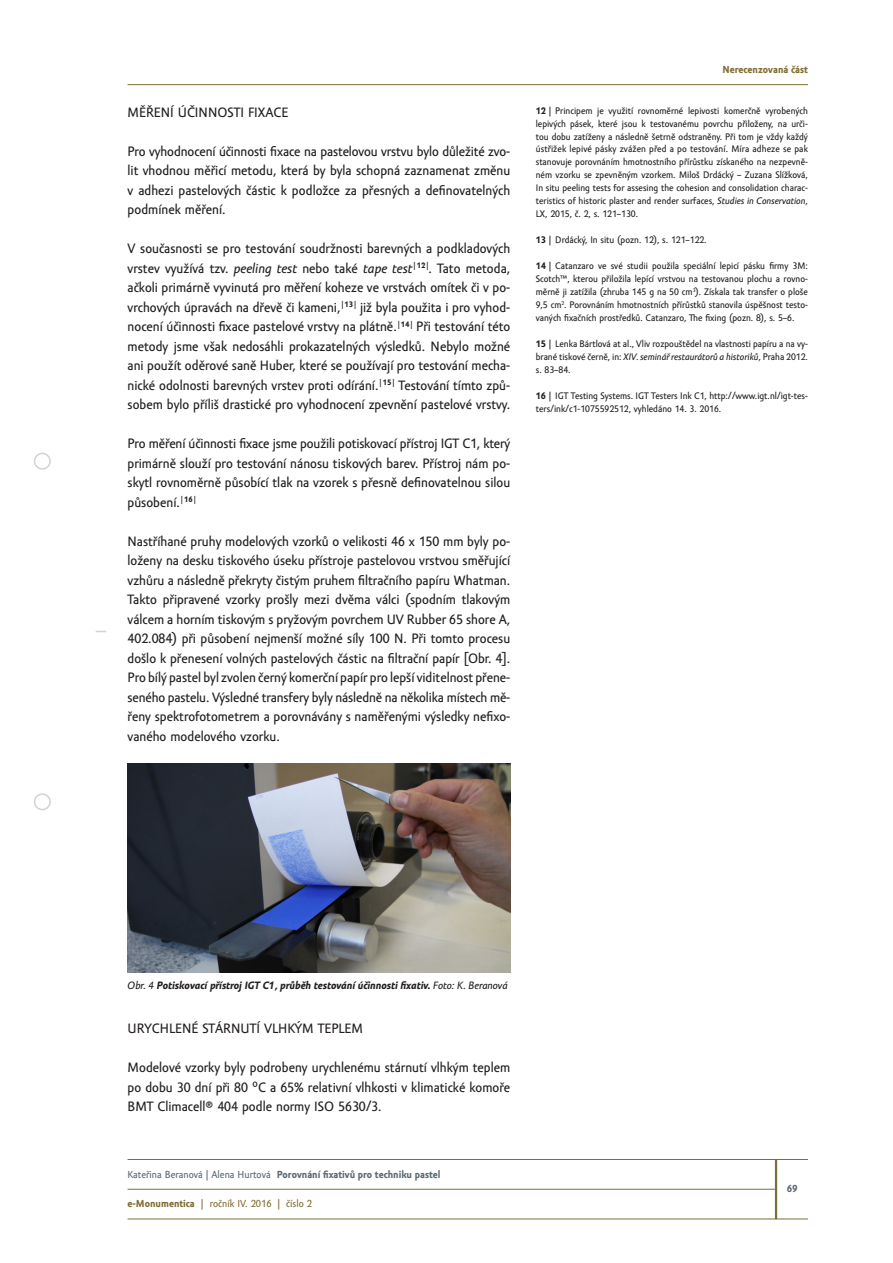
<style>
.page{position:relative;width:893px;height:1263px;background:#fff}
.page>*{position:absolute;margin:0;border:0;box-sizing:border-box;transform-origin:0 0}
.t1{font:13.95px/19.5px "Amor Sans Text Pro";color:#231f20;text-align:justify}
.t2{font:italic 700 10.95px "Amor Sans Text Pro";letter-spacing:-.005em;color:#231f20}
.t3{font:700 10.5px "Amor Sans Text Pro";color:#5c6a74}
.t4{font:10.5px "Amor Sans Text Pro";color:#806e35}
.t5{font:700 10.5px "Amor Sans Text Pro";color:#806e35}
.t6{font:9.75px/12.9px "Amor Sans Text Pro";color:#231f20;text-align:justify}
.s1{font-style:italic}
.s2{font-weight:700}
.s3{font-weight:400}
</style>
<div class="page">
<hr style="left:128px;top:1189px;width:648px;height:1px;background:#806e35">
<hr style="left:128px;top:1218px;width:680px;height:1px;background:#806e35">
<div style="left:34px;top:453px;width:17px;height:17px;border:2px solid #d1d2d4;border-radius:50%"></div>
<div style="left:34px;top:793px;width:17px;height:17px;border:2px solid #d1d2d4;border-radius:50%"></div>
<hr style="left:128px;top:1159px;width:680px;height:1px;background:#806e35">
<hr style="left:775px;top:1159px;width:2px;height:60px;background:#806e35">
<hr style="left:128px;top:84px;width:680px;height:1px;background:#806e35">
<img style="left:128px;top:763px;width:382px;height:210px">
<p class="t1" style="left:128px;top:102px;width:162px">MĚŘENÍ ÚČINNOSTI FIXACE</p>
<p class="t1" style="left:128px;top:141px;width:384px">Pro vyhodnocení účinnosti fixace na pastelovou vrstvu bylo důležité zvo&shy;lit vhodnou měřicí metodu, která by byla schopná zaznamenat změnu v adhezi pastelových částic k podložce za přesných a definovatelných podmínek měření.</p>
<p class="t1" style="left:128px;top:239px;width:384px">V současnosti se pro testování soudržnosti barevných a podkladových vrstev využívá tzv. <span class="s1">peeling test</span> nebo také <span class="s1">tape test</span><sup>|</sup><sup>12</sup><sup>|</sup>. Tato metoda, ačkoli primárně vyvinutá pro měření koheze ve vrstvách omítek či v po&shy;vrchových úpravách na dřevě či kameni,<sup>|</sup><sup>13</sup><sup>|</sup> již byla použita i pro vyhod&shy;nocení účinnosti fixace pastelové vrstvy na plátně.<sup>|</sup><sup>14</sup><sup>|</sup> Při testování této metody jsme však nedosáhli prokazatelných výsledků. Nebylo možné ani použít oděrové saně Huber, které se používají pro testování mecha&shy;nické odolnosti barevných vrstev proti odírání.<sup>|</sup><sup>15</sup><sup>|</sup> Testování tímto způ&shy;sobem bylo příliš drastické pro vyhodnocení zpevnění pastelové vrstvy.</p>
<p class="t1" style="left:128px;top:434px;width:384px">Pro měření účinnosti fixace jsme použili potiskovací přístroj IGT C1, který primárně slouží pro testování nánosu tiskových barev. Přístroj nám po&shy;skytl rovnoměrně působící tlak na vzorek s přesně definovatelnou silou působení.<sup>|</sup><sup>16</sup><sup>|</sup></p>
<p class="t1" style="left:128px;top:531px;width:384px">Nastříhané pruhy modelových vzorků o velikosti 46 x 150 mm byly po&shy;loženy na desku tiskového úseku přístroje pastelovou vrstvou směřující vzhůru a následně překryty čistým pruhem filtračního papíru Whatman.<br>Takto připravené vzorky prošly mezi dvěma válci (spodním tlakovým válcem a horním tiskovým s pryžovým povrchem UV Rubber 65 shore A, 402.084) při působení nejmenší možné síly 100 N. Při tomto procesu došlo k přenesení volných pastelových částic na filtrační papír [Obr. 4].<br>Pro bílý pastel byl zvolen černý komerční papír pro lepší viditelnost přene&shy;seného pastelu. Výsledné transfery byly následně na několika místech mě&shy;řeny spektrofotometrem a porovnávány s naměřenými výsledky nefixo&shy;vaného modelového vzorku.</p>
<p class="t5" style="left:722px;top:64px;width:87px">Nerecenzovaná část</p>
<p class="t6" style="left:536px;top:104px;width:274px"><span class="s2">12</span> | Principem je využití rovnoměrné lepivosti komerčně vyrobených lepivých pásek, které jsou k testovanému povrchu přiloženy, na urči&shy;tou dobu zatíženy a následně šetrně odstraněny. Při tom je vždy každý ústřižek lepivé pásky zvážen před a po testování. Míra adheze se pak stanovuje porovnáním hmotnostního přírůstku získaného na nezpevně&shy;ném vzorku se zpevněným vzorkem. Miloš Drdácký – Zuzana Slížková, In situ peeling tests for assesing the cohesion and consolidation charac&shy;teristics of historic plaster and render surfaces, <span class="s1">Studies in Conservation, </span>LX, 2015, č. 2, s. 121–130.</p>
<p class="t6" style="left:536px;top:234px;width:172px"><span class="s2">13</span> | Drdácký, In situ (pozn. 12), s. 121–122.</p>
<p class="t6" style="left:536px;top:260px;width:274px"><span class="s2">14</span> | Catanzaro ve své studii použila speciální lepicí pásku firmy 3M:<br>Scotch™, kterou přiložila lepící vrstvou na testovanou plochu a rovno&shy;měrně ji zatížila (zhruba 145 g na 50 cm<sup>3</sup>). Získala tak transfer o ploše 9,5 cm<sup>2</sup>. Porovnáním hmotnostních přírůstků stanovila úspěšnost testo&shy;vaných fixačních prostředků. Catanzaro, The fixing (pozn. 8), s. 5–6.</p>
<p class="t6" style="left:536px;top:337px;width:274px"><span class="s2">15</span> | Lenka Bártlová at al., Vliv rozpouštědel na vlastnosti papíru a na vy&shy;brané tiskové černě, in: <span class="s1">XIV. seminář restaurátorů a historiků,</span> Praha 2012. s. 83–84.</p>
<p class="t6" style="left:536px;top:389px;width:274px"><span class="s2">16</span> | IGT Testing Systems. IGT Testers Ink C1, http://www.igt.nl/igt-tes&shy;ters/ink/c1-1075592512, vyhledáno 14. 3. 2016.</p>
<p class="t2" style="left:128px;top:979px;width:382px"><span class="s3">Obr. 4</span> Potiskovací přístroj IGT C1, průběh testování účinnosti fixativ. <span class="s3">Foto: K. Beranová</span></p>
<p class="t1" style="left:128px;top:1019px;width:237px">URYCHLENÉ STÁRNUTÍ VLHKÝM TEPLEM</p>
<p class="t1" style="left:128px;top:1058px;width:384px">Modelové vzorky byly podrobeny urychlenému stárnutí vlhkým teplem po dobu 30 dní při 80 ºC a 65% relativní vlhkosti v klimatické komoře BMT Climacell® 404 podle normy ISO 5630/3.</p>
<p class="t3" style="left:128px;top:1169px;width:315px"><span class="s3">Kateřina Beranová | Alena Hurtová</span> Porovnání fixativů pro techniku pastel</p>
<p class="t4" style="left:128px;top:1197px;width:186px"><span class="s2">e-Monumentica</span> | ročník IV. 2016 | číslo 2</p>
<p class="t3" style="left:787px;top:1183px;width:13px">69</p>
</div>
